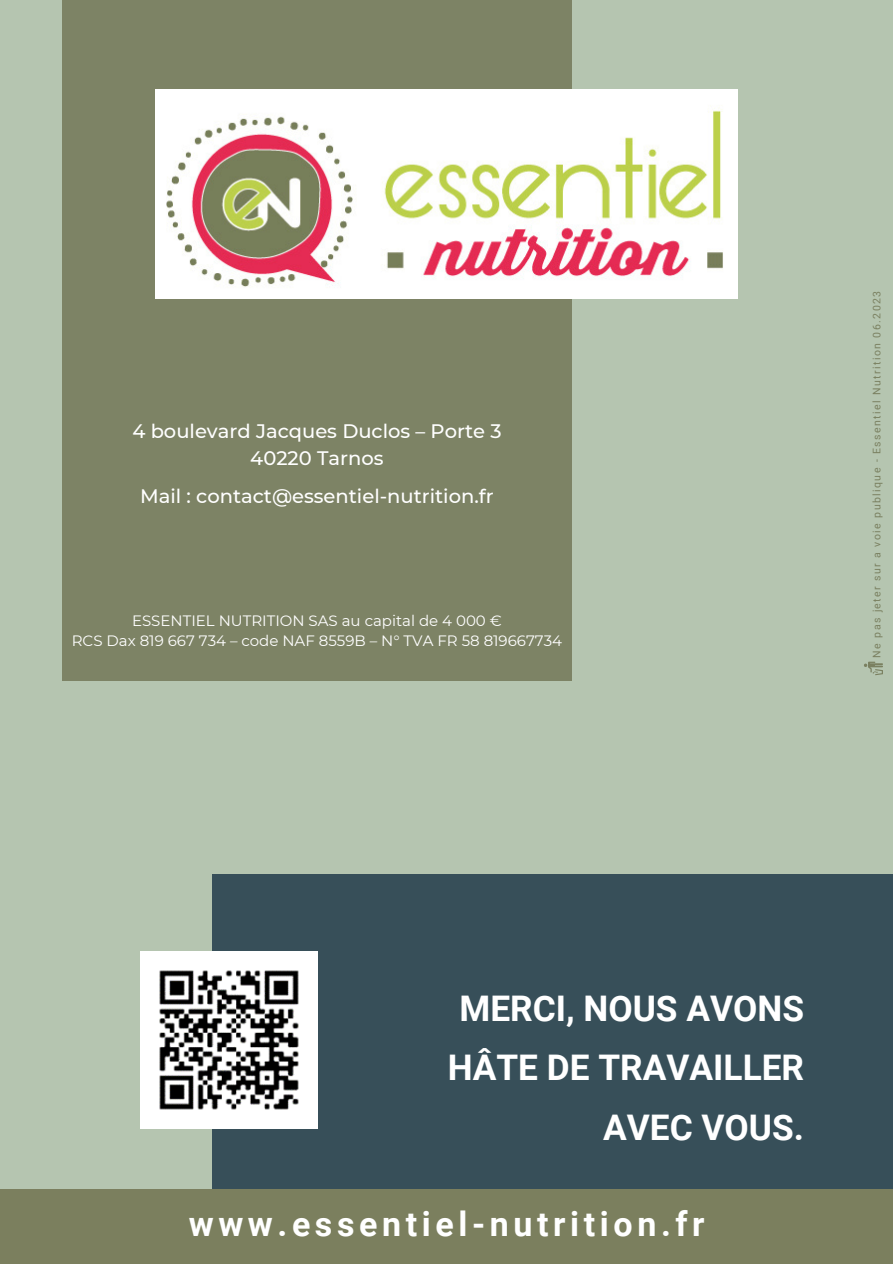
<style>
.page{position:relative;width:893px;height:1264px;background:#fff}
.page>*{position:absolute;margin:0;border:0;box-sizing:border-box;transform-origin:0 0}
.t1{font:700 35.25px/59.7px "Roboto";color:#fff;text-align:right}
.t2{font:700 34.05px "Roboto";letter-spacing:.135em;color:#fff}
.t3{font:500 19.5px "Montserrat";color:#fff}
.t4{font:15px "Montserrat";color:#fff}
.t5{font:10.5px "Roboto";letter-spacing:.135em;color:#7a8060}
</style>
<div class="page">
<div style="left:0;top:0;width:892px;height:1263px;background:#b5c5b0"></div>
<div style="left:212px;top:873px;width:680px;height:390px;background:#374f59"></div>
<div style="left:62px;top:0;width:509px;height:680px;background:#7d8365"></div>
<div style="left:0;top:1189px;width:892px;height:74px;background:#7b7f5e"></div>
<img style="left:141px;top:951px;width:176px;height:177px">
<div style="left:155px;top:89px;width:583px;height:210px;background:#fff"></div>
<img style="left:166px;top:108px;width:557px;height:179px">
<svg style="left:864px;top:661px;width:18px;height:14px"></svg>
<p class="t3" style="left:132px;top:419px;width:370px">4 boulevard Jacques Duclos – Porte 3</p>
<p class="t3" style="left:250px;top:446px;width:135px">40220 Tarnos</p>
<p class="t3" style="left:140px;top:484px;width:355px">Mail : contact@essentiel-nutrition.fr</p>
<p class="t4" style="left:132px;top:611px;width:371px">ESSENTIEL NUTRITION SAS au capital de 4 000 €</p>
<p class="t4" style="left:72px;top:632px;width:492px">RCS Dax 819 667 734 – code NAF 8559B – N° TVA FR 58 819667734</p>
<p class="t5" style="left:870px;top:657px;width:368px;rotate:-90deg">Ne pas jeter sur a voie publique - Essentiel Nutrition 06.2023</p>
<p class="t1" style="left:448px;top:978px;width:358px">MERCI, NOUS AVONS<br>HÂTE DE TRAVAILLER<br>AVEC VOUS.</p>
<p class="t2" style="left:189px;top:1204px;width:517px">www.essentiel-nutrition.fr</p>
</div>
